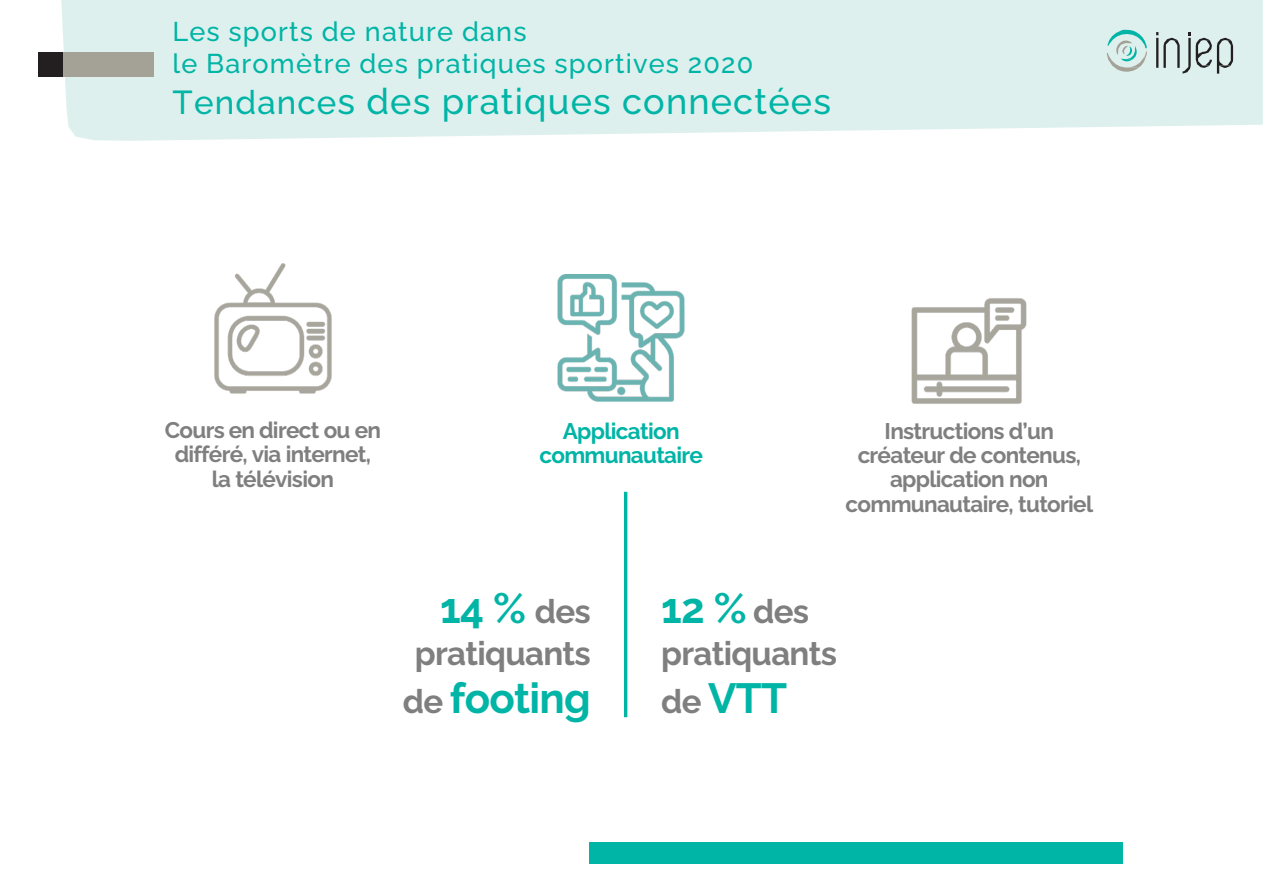
<style>
.page{position:relative;width:1263px;height:894px;background:#fff}
.page>*{position:absolute;margin:0;border:0;box-sizing:border-box;transform-origin:0 0}
.t1{font:700 42px "Raleway";letter-spacing:-.015em;color:#00b4a6}
.t2{font:500 36px "Raleway";letter-spacing:.035em;color:#00b4a6}
.t3{font:700 33px "Raleway";letter-spacing:-.02em;color:#7f7f7f}
.t4{font:500 27px/32.4px "Raleway";letter-spacing:.045em;color:#00b4a6}
.t5{font:700 22.5px/24.3px "Raleway";letter-spacing:-.03em;color:#7f7f7f;text-align:center}
.t6{font:700 22.5px/24.3px "Raleway";letter-spacing:-.03em;color:#00b4a6;text-align:center}
.s1{font-size:33px}
.s2{font-size:33px;color:#7f7f7f}
</style>
<div class="page">
<div style="left:61px;top:0;width:1202px;height:141px;background:#ddf0ed"></div>
<div style="left:38px;top:52px;width:26px;height:25px;background:#231f20"></div>
<div style="left:64px;top:52px;width:90px;height:25px;background:#a4a297"></div>
<hr style="left:1156px;top:38px;width:2px;height:30px;background:#231f20">
<svg style="left:1164px;top:32px;width:69px;height:42px;background:#b6c4c2"></svg>
<svg style="left:1107px;top:30px;width:40px;height:42px;background:#b6dcd7"></svg>
<div style="left:589px;top:841px;width:533px;height:22px;background:#00b4a6"></div>
<img style="left:557px;top:274px;width:128px;height:127px">
<img style="left:214px;top:263px;width:118px;height:130px">
<img style="left:911px;top:298px;width:116px;height:106px">
<hr style="left:624px;top:491px;width:3px;height:226px;background:#00b4a6">
<p class="t4" style="left:172px;top:12px;width:582px">Les sports de nature dans<br>le Baromètre des pratiques sportives 2020</p>
<p class="t2" style="left:172px;top:73px;width:660px"><span class="s1">Tendance</span>s des pratiques connectées</p>
<p class="t5" style="left:165px;top:415px;width:218px">Cours en direct ou en différé, via internet, la télévision</p>
<p class="t6" style="left:539px;top:416px;width:165px">Application communautaire</p>
<p class="t5" style="left:846px;top:416px;width:249px">Instructions d’un créateur de contenus, application non communautaire, tutoriel</p>
<p class="t1" style="left:440px;top:575px;width:152px">14 % <span class="s2">des</span></p>
<p class="t3" style="left:415px;top:627px;width:178px">pratiquants</p>
<p class="t1" style="left:403px;top:665px;width:189px"><span class="s2">de</span> footing</p>
<p class="t1" style="left:661px;top:575px;width:150px">12 % <span class="s2">des</span></p>
<p class="t3" style="left:661px;top:627px;width:178px">pratiquants</p>
<p class="t1" style="left:661px;top:665px;width:127px"><span class="s2">de</span> VTT</p>
</div>
